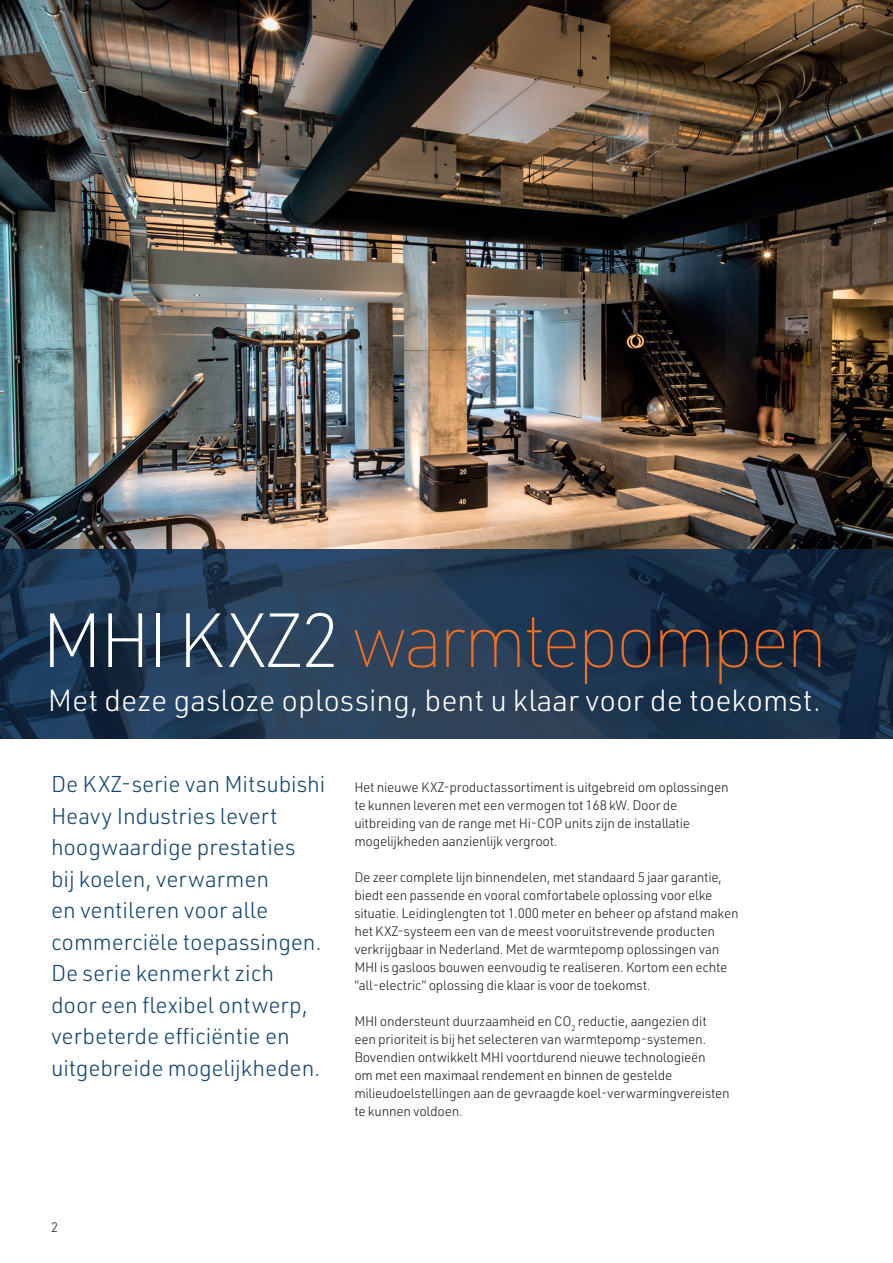
<style>
.page{position:relative;width:893px;height:1263px;background:#fff}
.page>*{position:absolute;margin:0;border:0;box-sizing:border-box;transform-origin:0 0}
.t1{font:100 75px "URWDIN";letter-spacing:-.055em;color:#f36e21}
.t2{font:300 30px "URWDIN";color:#fff}
.t3{font:300 22.5px/31.5px "URWDIN";letter-spacing:-.005em;color:#15456f}
.t4{font:300 13.5px/18px "URWDIN";letter-spacing:-.02em;color:#231f20}
.s1{font-weight:200;color:#fff}
</style>
<div class="page">
<img style="left:0;top:0;width:893px;height:738px">
<h1 class="t1" style="left:41px;top:592px;width:788px"><span class="s1">MHI KXZ2</span> warmtepompen</h1>
<h2 class="t2" style="left:48px;top:680px;width:775px">Met deze gasloze oplossing, bent u klaar voor de toekomst.</h2>
<p class="t3" style="left:51px;top:768px;width:276px">De KXZ-serie van Mitsubishi<br>Heavy Industries levert hoogwaardige prestaties<br>bij koelen, verwarmen<br>en ventileren voor alle commerciële toepassingen.<br>De serie kenmerkt zich door een flexibel ontwerp, verbeterde efficiëntie en uitgebreide mogelijkheden.</p>
<p class="t4" style="left:354px;top:778px;width:376px">Het nieuwe KXZ-productassortiment is uitgebreid om oplossingen te kunnen leveren met een vermogen tot 168 kW. Door de uitbreiding van de range met Hi-COP units zijn de installatie mogelijkheden aanzienlijk vergroot.</p>
<p class="t4" style="left:354px;top:868px;width:386px">De zeer complete lijn binnendelen, met standaard 5 jaar garantie, biedt een passende en vooral comfortabele oplossing voor elke situatie. Leidinglengten tot 1.000 meter en beheer op afstand maken het KXZ-systeem een van de meest vooruitstrevende producten verkrijgbaar in Nederland. Met de warmtepomp oplossingen van MHI is gasloos bouwen eenvoudig te realiseren. Kortom een echte “all-electric” oplossing die klaar is voor de toekomst.</p>
<p class="t4" style="left:354px;top:1012px;width:377px">MHI ondersteunt duurzaamheid en CO<sub>2</sub> reductie, aangezien dit een prioriteit is bij het selecteren van warmtepomp-systemen.<br>Bovendien ontwikkelt MHI voortdurend nieuwe technologieën<br>om met een maximaal rendement en binnen de gestelde milieudoelstellingen aan de gevraagde koel-verwarmingvereisten te kunnen voldoen.</p>
<p class="t4" style="left:51px;top:1217px;width:9px">2</p>
</div>
